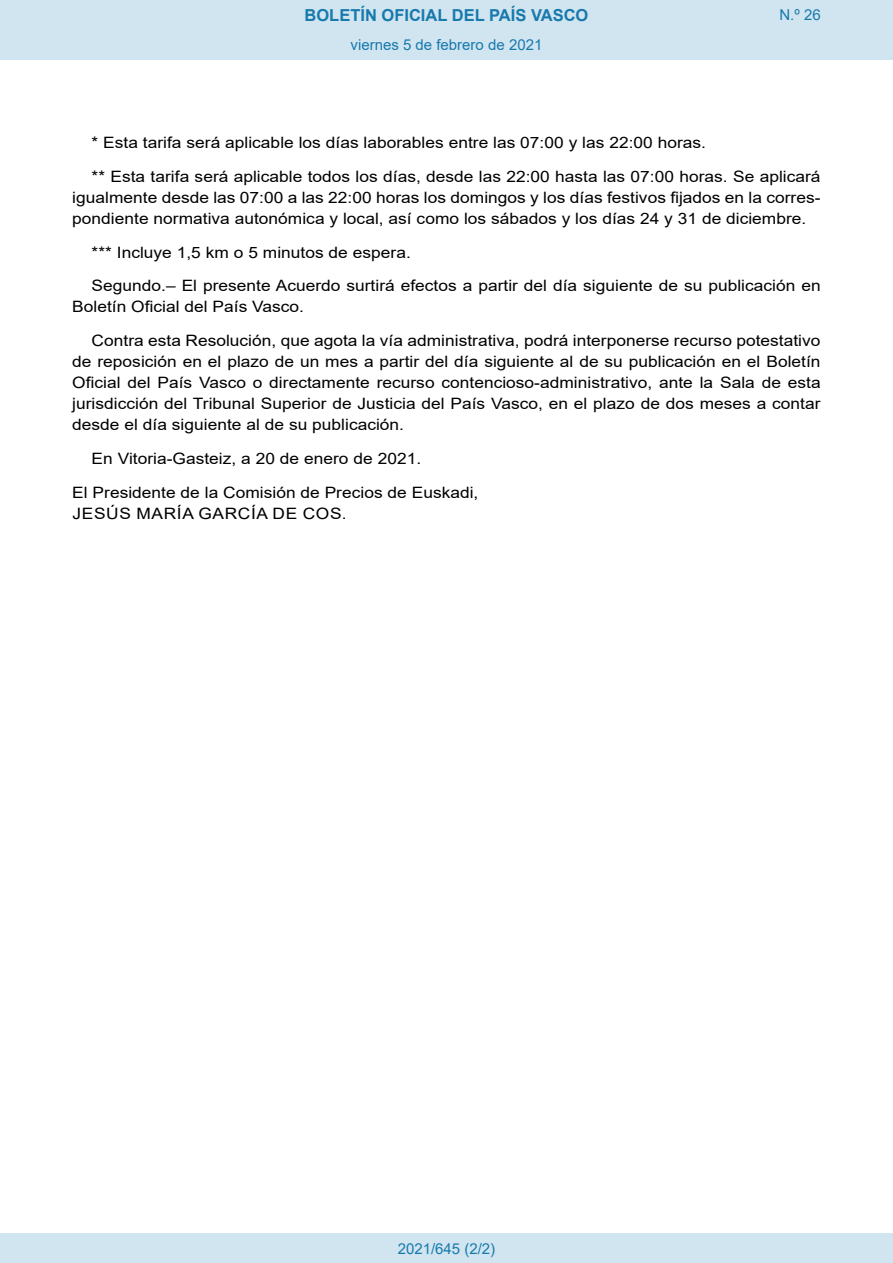
<style>
.page{position:relative;width:893px;height:1263px;background:#fff}
.page>*{position:absolute;margin:0;border:0;box-sizing:border-box;transform-origin:0 0}
.t1{font:700 16.5px "Arial";color:#1879ad}
.BOPVDetalle{font:15.6px/21px "Arial";color:#000;text-align:justify;scale:1.11 1}
.BOPVFirmaPuesto{font:15.6px "Arial";color:#000;scale:1.11 1}
.BOPVFirmaLugFec{font:15.6px "Arial";color:#000;scale:1.11 1}
.BOPVFirmaNombre{font:15.6px "Arial";letter-spacing:.035em;color:#000;scale:1.11 1}
.Paginacion_Centro{font:15px "Arial";color:#1879ad}
</style>
<div class="page">
<div style="left:0;top:0;width:893px;height:60px;background:#d0e5f0"></div>
<div style="left:0;top:1233px;width:893px;height:30px;background:#d0e5f0"></div>
<p class="t1" style="left:305px;top:3px;width:285px">BOLETÍN OFICIAL DEL PAÍS VASCO</p>
<p class="Paginacion_Centro" style="left:351px;top:35px;width:193px">viernes 5 de febrero de 2021</p>
<p class="Paginacion_Centro" style="left:779px;top:5px;width:43px">N.º 26</p>
<p class="BOPVDetalle" style="left:92px;top:132px;width:555px">* Esta tarifa será aplicable los días laborables entre las 07:00 y las 22:00 horas.</p>
<p class="BOPVDetalle" style="left:72px;top:166px;width:676px;text-indent:19px">** Esta tarifa será aplicable todos los días, desde las 22:00 hasta las 07:00 horas. Se aplicará igualmente desde las 07:00 a las 22:00 horas los domingos y los días festivos fijados en la corres&shy;pondiente normativa autonómica y local, así como los sábados y los días 24 y 31 de diciembre.</p>
<p class="BOPVDetalle" style="left:92px;top:242px;width:289px">*** Incluye 1,5 km o 5 minutos de espera.</p>
<p class="BOPVDetalle" style="left:72px;top:275px;width:676px;text-indent:19px">Segundo.– El presente Acuerdo surtirá efectos a partir del día siguiente de su publicación en<br>Boletín Oficial del País Vasco.</p>
<p class="BOPVDetalle" style="left:72px;top:330px;width:676px;text-indent:19px">Contra esta Resolución, que agota la vía administrativa, podrá interponerse recurso potestativo de reposición en el plazo de un mes a partir del día siguiente al de su publicación en el Boletín Oficial del País Vasco o directamente recurso contencioso-administrativo, ante la Sala de esta jurisdicción del Tribunal Superior de Justicia del País Vasco, en el plazo de dos meses a contar desde el día siguiente al de su publicación.</p>
<p class="BOPVFirmaLugFec" style="left:92px;top:448px;width:298px">En Vitoria-Gasteiz, a 20 de enero de 2021.</p>
<p class="BOPVFirmaPuesto" style="left:72px;top:481px;width:367px">El Presidente de la Comisión de Precios de Euskadi,</p>
<p class="BOPVFirmaNombre" style="left:73px;top:502px;width:248px">JESÚS MARÍA GARCÍA DE COS.</p>
<p class="Paginacion_Centro" style="left:398px;top:1238px;width:99px">2021/645 (2/2)</p>
</div>
